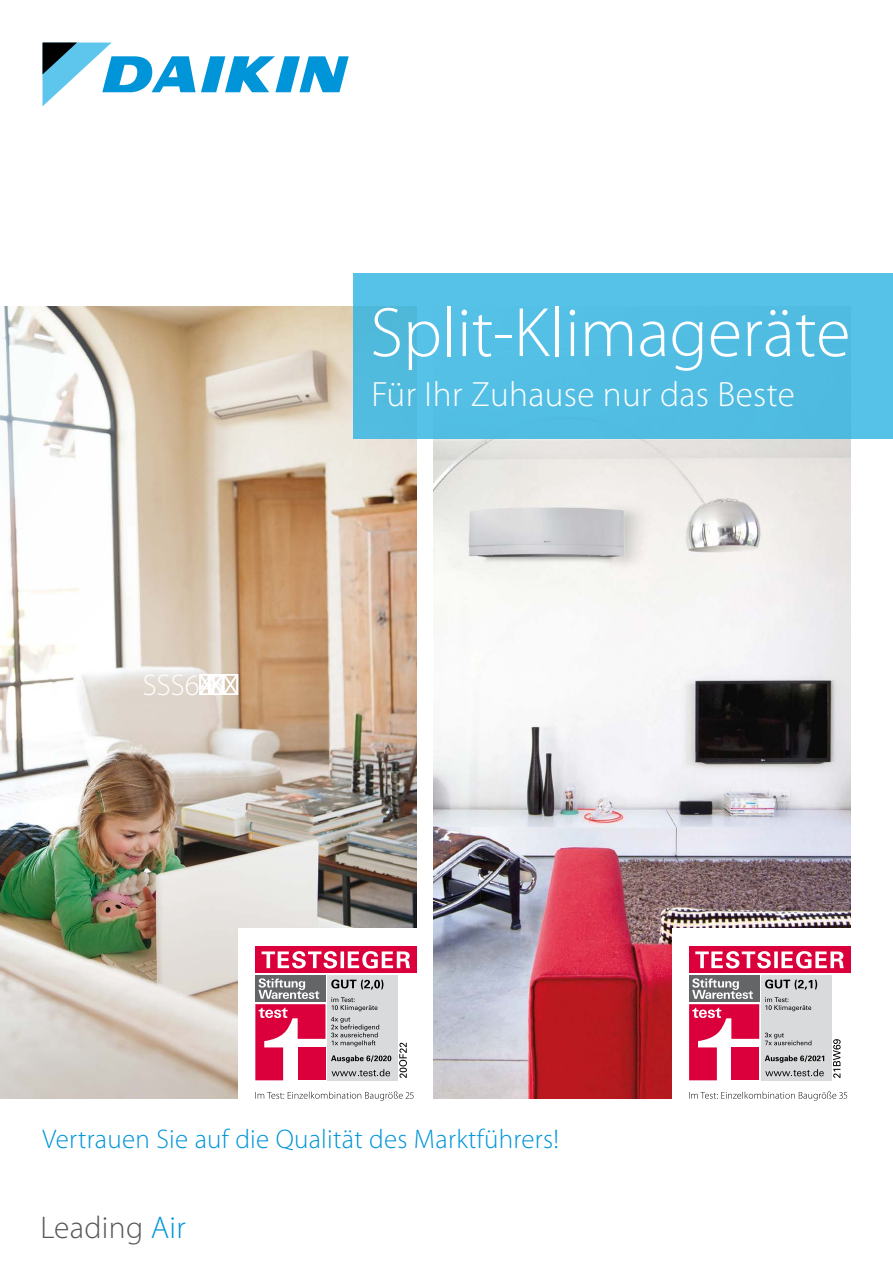
<style>
.page{position:relative;width:893px;height:1263px;background:#fff}
.page>*{position:absolute;margin:0;border:0;box-sizing:border-box;transform-origin:0 0}
.t1{font:300 70.5px "Myriad Pro";color:#fff}
.t2{font:300 35.25px "Myriad Pro";letter-spacing:.01em;color:#fff}
.t3{font:300 31.5px "Myriad Pro";letter-spacing:.01em;color:#58585a}
.t4{font:300 30px "Myriad Pro";color:#fff}
.t5{font:300 27px "Myriad Pro";letter-spacing:.01em;color:#0095d8}
.s1{color:#0095d8}
</style>
<div class="page">
<img style="left:434px;top:439px;width:416px;height:660px">
<img style="left:0;top:307px;width:417px;height:792px">
<div style="left:672px;top:928px;width:183px;height:187px;background:#fff"></div>
<div style="left:238px;top:928px;width:183px;height:187px;background:#fff"></div>
<div style="left:255px;top:946px;width:162px;height:27px;background:#db003b"></div>
<div style="left:328px;top:975px;width:70px;height:105px;background:#d9dadb"></div>
<div style="left:255px;top:975px;width:70px;height:27px;background:#646567"></div>
<svg style="left:255px;top:978px;width:70px;height:102px"></svg>
<svg style="left:332px;top:1069px;width:58px;height:7px"></svg>
<svg style="left:331px;top:979px;width:52px;height:10px"></svg>
<svg style="left:262px;top:951px;width:148px;height:17px"></svg>
<svg style="left:331px;top:1055px;width:60px;height:8px"></svg>
<svg style="left:331px;top:1017px;width:48px;height:29px"></svg>
<svg style="left:331px;top:997px;width:46px;height:14px"></svg>
<svg style="left:399px;top:1043px;width:8px;height:35px"></svg>
<svg style="left:255px;top:1091px;width:159px;height:10px"></svg>
<svg style="left:43px;top:43px;width:306px;height:63px"></svg>
<div style="left:353px;top:274px;width:540px;height:165px;background:#53bee3"></div>
<div style="left:689px;top:946px;width:161px;height:27px;background:#db003b"></div>
<div style="left:762px;top:975px;width:70px;height:105px;background:#d9dadb"></div>
<div style="left:689px;top:975px;width:70px;height:27px;background:#646567"></div>
<svg style="left:689px;top:978px;width:70px;height:102px"></svg>
<svg style="left:765px;top:1069px;width:59px;height:7px"></svg>
<svg style="left:765px;top:979px;width:52px;height:10px"></svg>
<svg style="left:695px;top:951px;width:149px;height:17px"></svg>
<svg style="left:765px;top:1055px;width:59px;height:8px"></svg>
<svg style="left:765px;top:1032px;width:46px;height:13px"></svg>
<svg style="left:765px;top:997px;width:46px;height:14px"></svg>
<svg style="left:833px;top:1039px;width:8px;height:39px"></svg>
<svg style="left:689px;top:1091px;width:158px;height:10px"></svg>
<p class="t4" style="left:143px;top:667px;width:97px">SSS-6-Ð4--ð-áã-6ÌÐ</p>
<h1 class="t1" style="left:370px;top:290px;width:482px">Split-Klimageräte</h1>
<h2 class="t2" style="left:371px;top:373px;width:425px">Für Ihr Zuhause nur das Beste</h2>
<p class="t5" style="left:43px;top:1123px;width:518px">Vertrauen Sie auf die Qualität des Marktführers!</p>
<p class="t3" style="left:40px;top:1208px;width:147px">Leading <span class="s1">Air</span></p>
</div>
